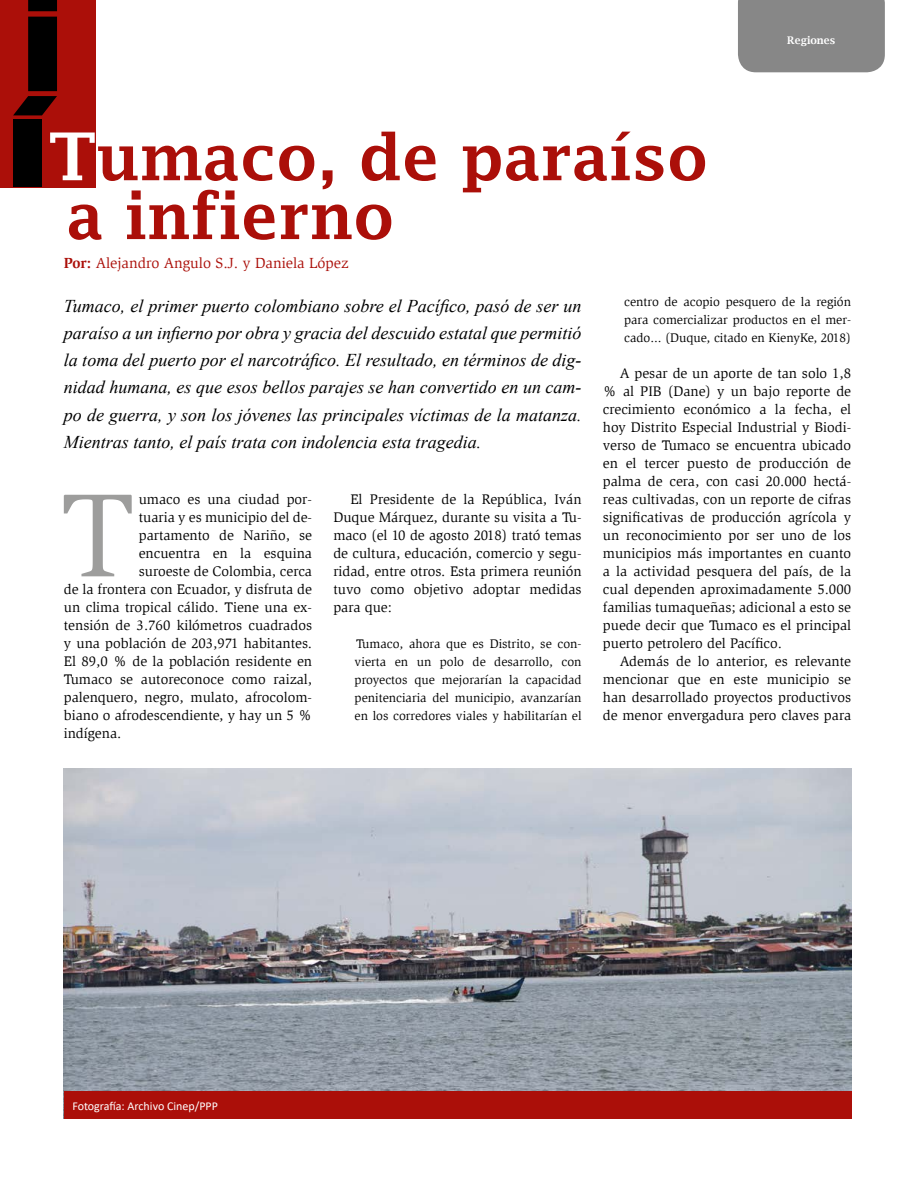
<style>
.page{position:relative;width:915px;height:1187px;background:#fff}
.page>*{position:absolute;margin:0;border:0;box-sizing:border-box;transform-origin:0 0}
.t1{font:121.65px "Slimbach Std";color:#9d9d9c}
.t2{font:600 63px "Lucida Fax";color:#ab0f09}
.t3{font:italic 18px/27px "Times New Roman";color:#000;text-align:justify}
.t4{font:15px "Slimbach Std";color:#ab0f09}
.t5{font:14.25px/18px "Slimbach Std";color:#000;text-align:justify}
.t6{font:12.75px/18px "Slimbach Std";color:#000;text-align:justify}
.t7{font:12px "Calibri";color:#fff}
.t8{font:600 10.5px "Lucida Bright";color:#fff}
.s1{font-size:66px;color:#fff}
.s2{font-weight:700}
</style>
<div class="page">
<div style="left:0;top:0;width:96px;height:187px;background:#ab0f09"></div>
<div style="left:13px;top:120px;width:29px;height:67px;background:#000"></div>
<svg style="left:13px;top:0;width:44px;height:115px"></svg>
<div style="left:738px;top:0;width:146px;height:72px;background:#878787"></div>
<img style="left:64px;top:768px;width:786px;height:323px">
<div style="left:64px;top:1091px;width:786px;height:27px;background:#ab0f09"></div>
<h2 class="t2" style="left:48px;top:122px;width:661px"><span class="s1">T</span>umaco, de paraíso</h2>
<h2 class="t2" style="left:67px;top:180px;width:329px">a infierno</h2>
<p class="t4" style="left:64px;top:254px;width:286px"><span class="s2">Por:</span> Alejandro Angulo S.J. y Daniela López</p>
<p class="t8" style="left:787px;top:34px;width:49px">Regiones</p>
<p class="t3" style="left:64px;top:292px;width:519px">Tumaco, el primer puerto colombiano sobre el Pacífico, pasó de ser un paraíso a un infierno por obra y gracia del descuido estatal que permitió la toma del puerto por el narcotráfico. El resultado, en términos de dig&shy;nidad humana, es que esos bellos parajes se han convertido en un cam&shy;po de guerra, y son los jóvenes las principales víctimas de la matanza.<br>Mientras tanto, el país trata con indolencia esta tragedia.</p>
<h1 class="t1" style="left:61px;top:466px;width:76px">T</h1>
<p class="t5" style="left:139px;top:490px;width:175px">umaco es una ciudad por-</p>
<p class="t5" style="left:139px;top:508px;width:175px">tuaria y es municipio del de-</p>
<p class="t5" style="left:139px;top:526px;width:175px">partamento de Nariño, se</p>
<p class="t5" style="left:139px;top:544px;width:175px">encuentra en la esquina</p>
<p class="t5" style="left:139px;top:562px;width:175px">suroeste de Colombia, cerca</p>
<p class="t5" style="left:64px;top:580px;width:250px">de la frontera con Ecuador, y disfruta de</p>
<p class="t5" style="left:64px;top:598px;width:250px">un clima tropical cálido. Tiene una ex-</p>
<p class="t5" style="left:64px;top:616px;width:250px">tensión de 3.760 kilómetros cuadrados</p>
<p class="t5" style="left:64px;top:634px;width:250px">y una población de 203,971 habitantes.</p>
<p class="t5" style="left:64px;top:652px;width:250px">El 89,0 % de la población residente en</p>
<p class="t5" style="left:64px;top:670px;width:250px">Tumaco se autoreconoce como raizal,</p>
<p class="t5" style="left:64px;top:688px;width:250px">palenquero, negro, mulato, afrocolom-</p>
<p class="t5" style="left:64px;top:706px;width:250px">biano o afrodescendiente, y hay un 5 %</p>
<p class="t5" style="left:64px;top:724px;width:59px">indígena.</p>
<p class="t5" style="left:333px;top:490px;width:250px;text-indent:17px">El Presidente de la República, Iván Duque Márquez, durante su visita a Tu&shy;maco (el 10 de agosto 2018) trató temas de cultura, educación, comercio y segu&shy;ridad, entre otros. Esta primera reunión tuvo como objetivo adoptar medidas para que:</p>
<p class="t6" style="left:354px;top:635px;width:228px">Tumaco, ahora que es Distrito, se con&shy;vierta en un polo de desarrollo, con proyectos que mejorarían la capacidad penitenciaria del municipio, avanzarían en los corredores viales y habilitarían el</p>
<p class="t6" style="left:624px;top:293px;width:228px">centro de acopio pesquero de la región para comercializar productos en el mer&shy;cado... (Duque, citado en KienyKe, 2018)</p>
<p class="t5" style="left:602px;top:364px;width:250px;text-indent:17px">A pesar de un aporte de tan solo 1,8 % al PIB (Dane) y un bajo reporte de crecimiento económico a la fecha, el hoy Distrito Especial Industrial y Biodi&shy;verso de Tumaco se encuentra ubicado en el tercer puesto de producción de palma de cera, con casi 20.000 hectá&shy;reas cultivadas, con un reporte de cifras significativas de producción agrícola y un reconocimiento por ser uno de los municipios más importantes en cuanto a la actividad pesquera del país, de la cual dependen aproximadamente 5.000 familias tumaqueñas; adicional a esto se puede decir que Tumaco es el principal puerto petrolero del Pacífico.</p>
<p class="t5" style="left:602px;top:652px;width:250px;text-indent:17px">Además de lo anterior, es relevante mencionar que en este municipio se han desarrollado proyectos productivos de menor envergadura pero claves para</p>
<p class="t7" style="left:72px;top:1097px;width:147px">Fotografía: Archivo Cinep/PPP</p>
</div>
